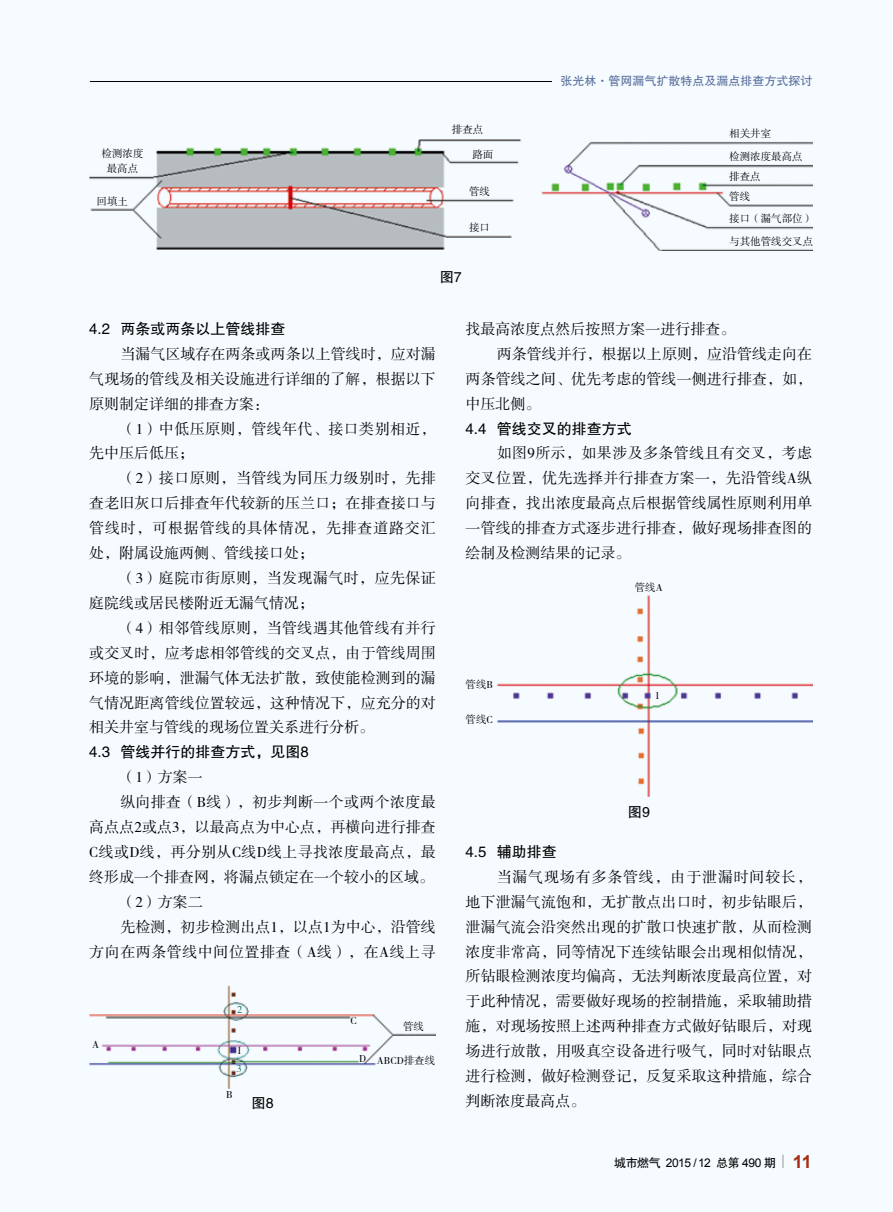
<style>
.page{position:relative;width:893px;height:1212px;background:#f5fbfe}
.page>*{position:absolute;margin:0;border:0;box-sizing:border-box;transform-origin:0 0}
.t1{font:15px/24.9px "FZSSJW GB1 0";letter-spacing:.005em;color:#000;text-align:justify}
.t2{font:15px/24.9px "FZSSJW GB1 0";letter-spacing:.025em;color:#000}
.t3{font:15px "FZHTJW GB1 0";color:#000}
.t4{font:15px "FZSSJW GB1 0";letter-spacing:.035em;color:#000}
.t5{font:14.25px "FZHTJW GB1 0";color:#000}
.t6{font:12px "FZHTJW GB1 0";color:#596e9e}
.t7{font:12px "Arial";letter-spacing:-.04em;color:#000}
.t8{font:10.5px/20.2px "FZSSJW GB1 0";color:#000;text-align:center}
.t9{font:10.5px "FZSSJW GB1 0";color:#007b6c}
.s1{font-family:"FZHTJW GB1 0"}
.s2{font-weight:700;font-size:18px;color:#a62e14}
</style>
<div class="page">
<svg style="left:782px;top:1155px;width:1px;height:13px"></svg>
<hr style="left:0;top:81px;width:812px;height:1px;background:#000">
<div style="left:0;top:72px;width:89px;height:19px;background:#f5fbfe"></div>
<img style="left:89px;top:140px;width:723px;height:110px">
<img style="left:89px;top:985px;width:347px;height:104px">
<img style="left:497px;top:595px;width:315px;height:202px">
<div style="left:552px;top:78px;width:341px;height:7px;background:#f5fbfe"></div>
<p class="t8" style="left:101px;top:146px;width:43px;line-height:15px">检测浓度最高点</p>
<p class="t8" style="left:97px;top:191px;width:33px">回填土</p>
<p class="t6" style="left:560px;top:74px;width:253px">张光林·管网漏气扩散特点及漏点排查方式探讨</p>
<p class="t8" style="left:452px;top:120px;width:33px">排查点</p>
<p class="t8" style="left:729px;top:123px;width:43px">相关井室</p>
<p class="t8" style="left:729px;top:147px;width:75px;text-align:left">检测浓度最高点排查点<br>管线</p>
<p class="t8" style="left:729px;top:208px;width:85px">接口（漏气部位）</p>
<p class="t8" style="left:729px;top:232px;width:85px">与其他管线交叉点</p>
<p class="t8" style="left:472px;top:145px;width:22px">路面</p>
<p class="t8" style="left:469px;top:182px;width:22px">管线</p>
<p class="t8" style="left:469px;top:218px;width:22px">接口</p>
<p class="t5" style="left:440px;top:269px;width:24px">图7</p>
<p class="t3" style="left:89px;top:320px;width:198px">4.2 两条或两条以上管线排查</p>
<p class="t1" style="left:89px;top:342px;width:348px;text-indent:31px">当漏气区域存在两条或两条以上管线时，应对漏气现场的管线及相关设施进行详细的了解，根据以下原则制定详细的排查方案：</p>
<p class="t2" style="left:89px;top:417px;width:348px;text-indent:31px">（1）中低压原则，管线年代、接口类别相近，先中压后低压；</p>
<p class="t1" style="left:89px;top:467px;width:348px;text-indent:31px">（2）接口原则，当管线为同压力级别时，先排查老旧灰口后排查年代较新的压兰口；在排查接口与管线时，可根据管线的具体情况，先排查道路交汇处，附属设施两侧、管线接口处；</p>
<p class="t1" style="left:89px;top:566px;width:348px;text-indent:31px">（3）庭院市街原则，当发现漏气时，应先保证庭院线或居民楼附近无漏气情况；</p>
<p class="t1" style="left:89px;top:616px;width:348px;text-indent:31px">（4）相邻管线原则，当管线遇其他管线有并行或交叉时，应考虑相邻管线的交叉点，由于管线周围环境的影响，泄漏气体无法扩散，致使能检测到的漏气情况距离管线位置较远，这种情况下，应充分的对相关井室与管线的现场位置关系进行分析。</p>
<p class="t3" style="left:89px;top:744px;width:221px">4.3 管线并行的排查方式，见图8</p>
<p class="t1" style="left:120px;top:765px;width:84px">（1）方案一</p>
<p class="t1" style="left:120px;top:790px;width:317px">纵向排查（B线），初步判断一个或两个浓度最</p>
<p class="t1" style="left:89px;top:815px;width:348px">高点点2或点3，以最高点为中心点，再横向进行排查</p>
<p class="t2" style="left:89px;top:840px;width:348px">C线或D线，再分别从C线D线上寻找浓度最高点，最</p>
<p class="t1" style="left:89px;top:865px;width:346px">终形成一个排查网，将漏点锁定在一个较小的区域。</p>
<p class="t1" style="left:120px;top:890px;width:84px">（2）方案二</p>
<p class="t1" style="left:120px;top:915px;width:317px">先检测，初步检测出点1，以点1为中心，沿管线</p>
<p class="t4" style="left:89px;top:943px;width:348px">方向在两条管线中间位置排查（A线），在A线上寻</p>
<p class="t8" style="left:92px;top:1035px;width:8px">A</p>
<p class="t9" style="left:237px;top:1004px;width:7px">2</p>
<p class="t8" style="left:237px;top:1041px;width:7px">1</p>
<p class="t9" style="left:237px;top:1063px;width:7px">3</p>
<p class="t8" style="left:350px;top:1011px;width:8px">C</p>
<p class="t8" style="left:359px;top:1048px;width:8px">D</p>
<p class="t8" style="left:403px;top:1016px;width:22px">管线</p>
<p class="t8" style="left:377px;top:1050px;width:60px">ABCD排查线</p>
<p class="t1" style="left:466px;top:317px;width:271px">找最高浓度点然后按照方案一进行排查。</p>
<p class="t1" style="left:497px;top:342px;width:317px">两条管线并行，根据以上原则，应沿管线走向在</p>
<p class="t1" style="left:466px;top:367px;width:348px">两条管线之间、优先考虑的管线一侧进行排查，如，</p>
<p class="t1" style="left:466px;top:392px;width:76px">中压北侧。</p>
<p class="t3" style="left:466px;top:420px;width:168px">4.4 管线交叉的排查方式</p>
<p class="t1" style="left:466px;top:442px;width:348px;text-indent:31px">如图9所示，如果涉及多条管线且有交叉，考虑交叉位置，优先选择并行排查方案一，先沿管线A纵向排查，找出浓度最高点后根据管线属性原则利用单一管线的排查方式逐步进行排查，做好现场排查图的绘制及检测结果的记录。</p>
<p class="t8" style="left:466px;top:675px;width:29px">管线B</p>
<p class="t8" style="left:466px;top:710px;width:29px">管线C</p>
<p class="t8" style="left:635px;top:577px;width:29px">管线A</p>
<p class="t8" style="left:655px;top:685px;width:7px">1</p>
<p class="t5" style="left:628px;top:804px;width:24px">图9</p>
<p class="t3" style="left:466px;top:843px;width:93px">4.5 辅助排查</p>
<p class="t1" style="left:466px;top:865px;width:348px;text-indent:31px">当漏气现场有多条管线，由于泄漏时间较长，地下泄漏气流饱和，无扩散点出口时，初步钻眼后，泄漏气流会沿突然出现的扩散口快速扩散，从而检测浓度非常高，同等情况下连续钻眼会出现相似情况，所钻眼检测浓度均偏高，无法判断浓度最高位置，对于此种情况，需要做好现场的控制措施，采取辅助措施，对现场按照上述两种排查方式做好钻眼后，对现场进行放散，用吸真空设备进行吸气，同时对钻眼点进行检测，做好检测登记，反复采取这种措施，综合</p>
<p class="t8" style="left:226px;top:1084px;width:8px">B</p>
<p class="t5" style="left:251px;top:1095px;width:24px">图8</p>
<p class="t1" style="left:466px;top:1089px;width:121px">判断浓度最高点。</p>
<p class="t7" style="left:614px;top:1155px;width:199px"><span class="s1">城市燃气</span> 2015 / 12 <span class="s1">总第</span> 490 <span class="s1">期</span> <span class="s2">11</span></p>
</div>
